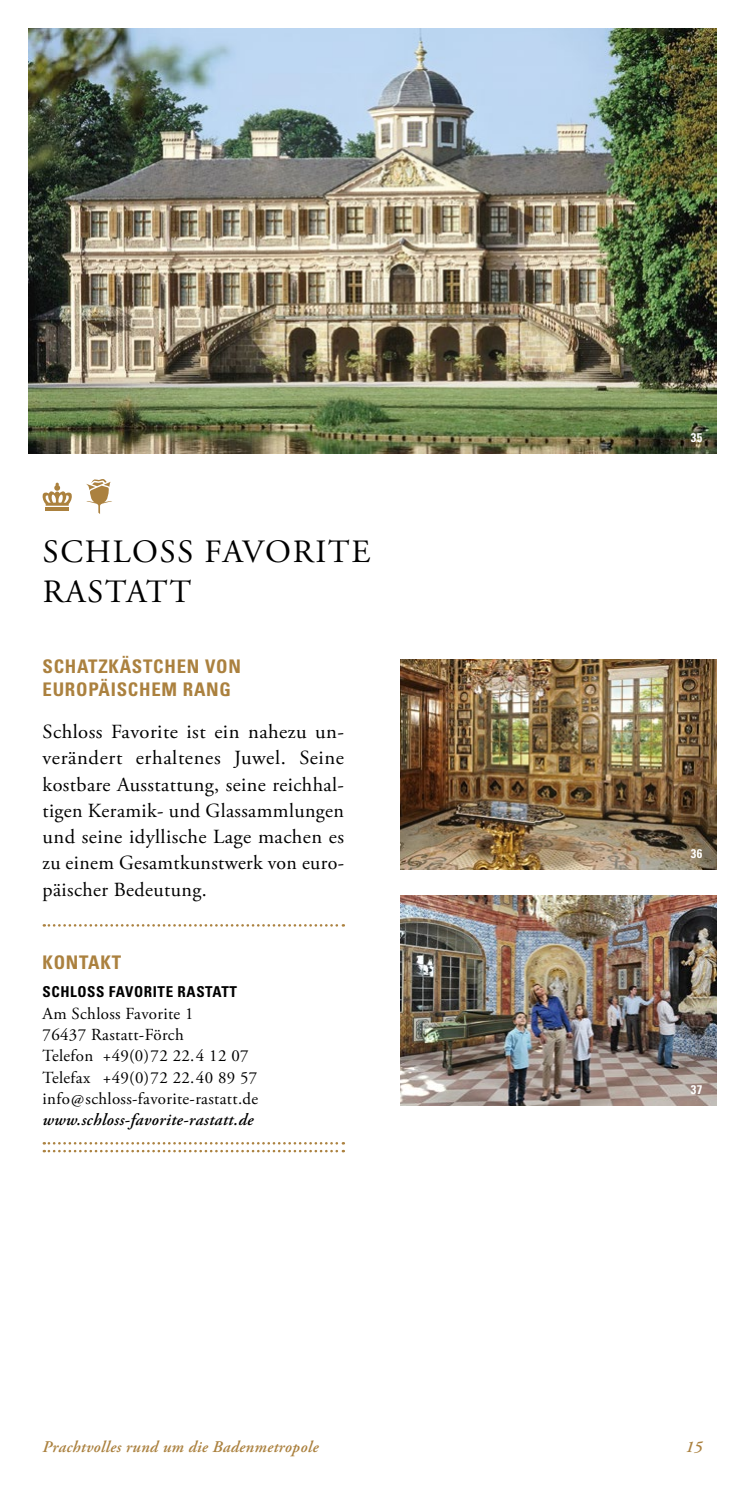
<style>
.page{position:relative;width:745px;height:1489px;background:#fff}
.page>*{position:absolute;margin:0;border:0;box-sizing:border-box;transform-origin:0 0}
.t1{font:32.5px/40px "Adobe Garamond Pro";letter-spacing:.055em;color:#000}
.t2{font:20px/26.2px "Adobe Garamond Pro";letter-spacing:.02em;color:#000;text-align:justify}
.t3{font:700 condensed 18.75px/22.5px "Univers LT Std";letter-spacing:.04em;color:#ab813f}
.t4{font:17px/21.2px "Adobe Garamond Pro";letter-spacing:.02em;color:#000}
.t5{font:italic 600 17px "Adobe Garamond Pro";letter-spacing:.02em;color:#000}
.t6{font:italic 600 16.25px "Adobe Garamond Pro";letter-spacing:.02em;color:#ab813f}
.t7{font:700 condensed 15px "Univers LT Std";letter-spacing:.04em;color:#000}
.t8{font:700 condensed 12.5px "Univers LT Std";color:#fff}
</style>
<div class="page">
<img style="left:400px;top:895px;width:316px;height:210px">
<img style="left:400px;top:659px;width:316px;height:210px">
<img style="left:28px;top:28px;width:688px;height:426px">
<svg style="left:44px;top:924px;width:299px;height:2px"></svg>
<svg style="left:44px;top:1142px;width:299px;height:10px"></svg>
<hr style="left:46px;top:507px;width:23px;height:3px;background:#ab813e">
<svg style="left:43px;top:482px;width:29px;height:23px"></svg>
<svg style="left:86px;top:479px;width:26px;height:35px"></svg>
<h1 class="t1" style="left:43px;top:533px;width:329px">SCHLOSS FAVORITE<br>RASTATT</h1>
<p class="t3" style="left:43px;top:655px;width:200px">SCHATZKÄSTCHEN VON<br>EUROPÄISCHEM RANG</p>
<p class="t2" style="left:43px;top:719px;width:303px">Schloss Favorite ist ein nahezu un&shy;verändert erhaltenes Juwel. Seine kostbare Ausstattung, seine reichhal&shy;tigen Keramik- und Glassammlungen und seine idyllische Lage machen es zu einem Gesamtkunstwerk von euro&shy;päischer Bedeutung.</p>
<p class="t3" style="left:43px;top:951px;width:80px">KONTAKT</p>
<p class="t7" style="left:43px;top:982px;width:196px">SCHLOSS FAVORITE RASTATT</p>
<p class="t4" style="left:43px;top:1003px;width:217px">Am Schloss Favorite 1<br>76437 Rastatt-Förch<br>Telefon +49(0)72 22.4 12 07<br>Telefax +49(0)72 22.40 89 57 info@schloss-favorite-rastatt.de</p>
<p class="t5" style="left:43px;top:1109px;width:212px">www.schloss-favorite-rastatt.de</p>
<p class="t8" style="left:690px;top:430px;width:13px">35</p>
<p class="t8" style="left:690px;top:845px;width:13px">36</p>
<p class="t8" style="left:690px;top:1081px;width:13px">37</p>
<p class="t6" style="left:43px;top:1436px;width:277px">Prachtvolles rund um die Badenmetropole</p>
<p class="t6" style="left:685px;top:1436px;width:18px">15</p>
</div>
